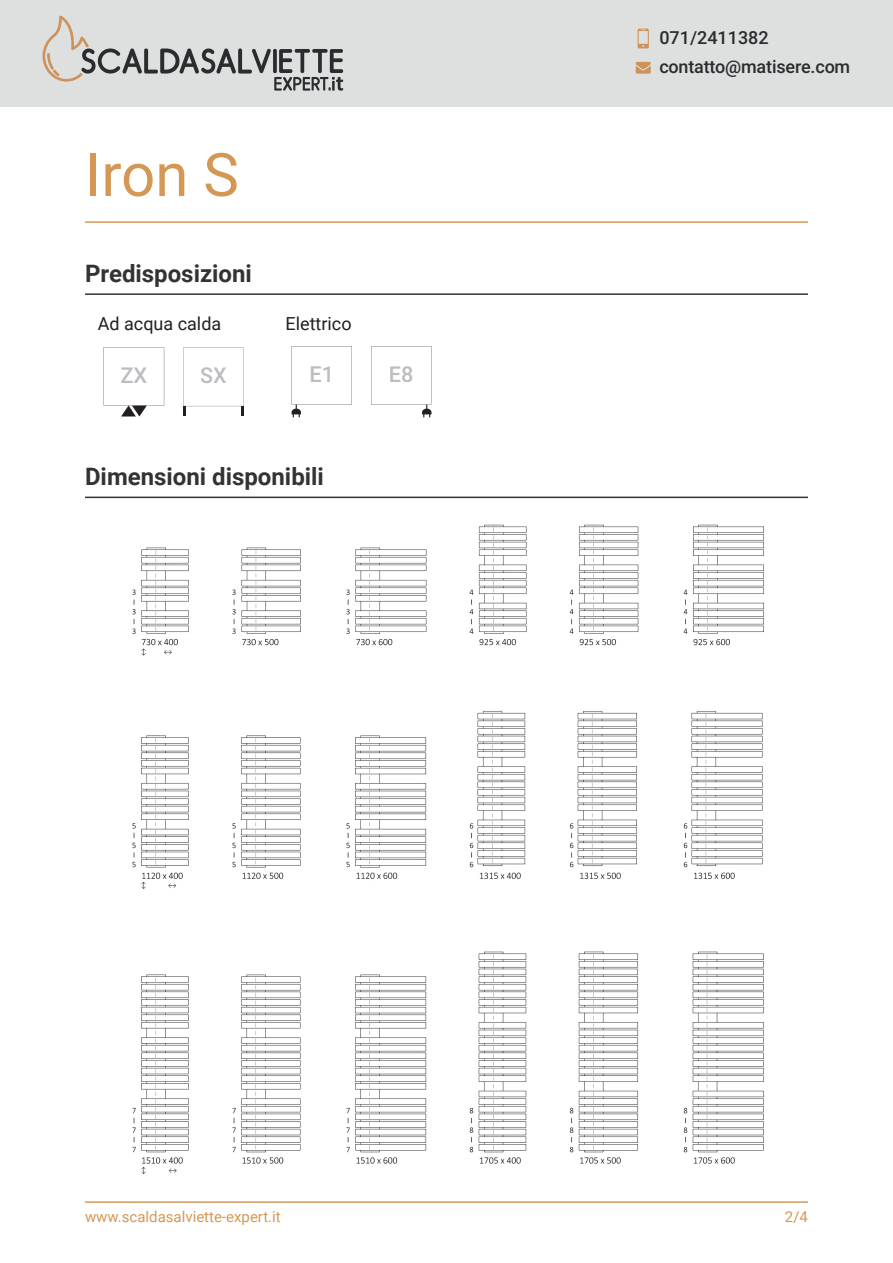
<style>
.page{position:relative;width:893px;height:1263px;background:#fff}
.page>*{position:absolute;margin:0;border:0;box-sizing:border-box;transform-origin:0 0}
.t1{font:60px "Roboto";color:#d49855}
.t2{font:700 24px "Roboto";color:#333}
.t3{font:500 22.05px "Roboto";color:#bcbdc0}
.t4{font:500 21.9px "Roboto";color:#bcbdc0}
.t5{font:500 18px/29.2px "Roboto";letter-spacing:-.01em;color:#292d2f}
.t6{font:18px "Roboto";color:#231f20}
.t7{font:15px "Roboto";color:#d49855}
</style>
<div class="page">
<div style="left:0;top:0;width:892px;height:106px;background:#dedfdf"></div>
<svg style="left:42px;top:16px;width:301px;height:75px"></svg>
<svg style="left:638px;top:29px;width:11px;height:19px"></svg>
<svg style="left:636px;top:62px;width:15px;height:12px"></svg>
<hr style="left:85px;top:221px;width:723px;height:2px;background:#d49855">
<hr style="left:85px;top:1201px;width:723px;height:2px;background:#d49855">
<hr style="left:85px;top:293px;width:723px;height:2px;background:#333">
<hr style="left:85px;top:497px;width:723px;height:1px;background:#333">
<img style="left:132px;top:524px;width:632px;height:650px">
<svg style="left:292px;top:346px;width:60px;height:71px"></svg>
<svg style="left:371px;top:346px;width:60px;height:71px"></svg>
<svg style="left:183px;top:348px;width:61px;height:68px"></svg>
<svg style="left:104px;top:347px;width:60px;height:69px"></svg>
<h1 class="t1" style="left:85px;top:133px;width:155px">Iron S</h1>
<p class="t2" style="left:85px;top:256px;width:168px">Predisposizioni</p>
<p class="t6" style="left:98px;top:311px;width:125px">Ad acqua calda</p>
<p class="t4" style="left:120px;top:360px;width:28px">ZX</p>
<p class="t4" style="left:200px;top:360px;width:28px">SX</p>
<p class="t6" style="left:286px;top:311px;width:68px">Elettrico</p>
<p class="t3" style="left:309px;top:358px;width:26px">E1</p>
<p class="t4" style="left:389px;top:359px;width:26px">E8</p>
<p class="t2" style="left:85px;top:459px;width:240px">Dimensioni disponibili</p>
<p class="t5" style="left:659px;top:22px;width:192px">071/2411382 contatto@matisere.com</p>
<p class="t7" style="left:85px;top:1206px;width:197px">www.scaldasalviette-expert.it</p>
<p class="t7" style="left:785px;top:1206px;width:25px">2/4</p>
</div>
